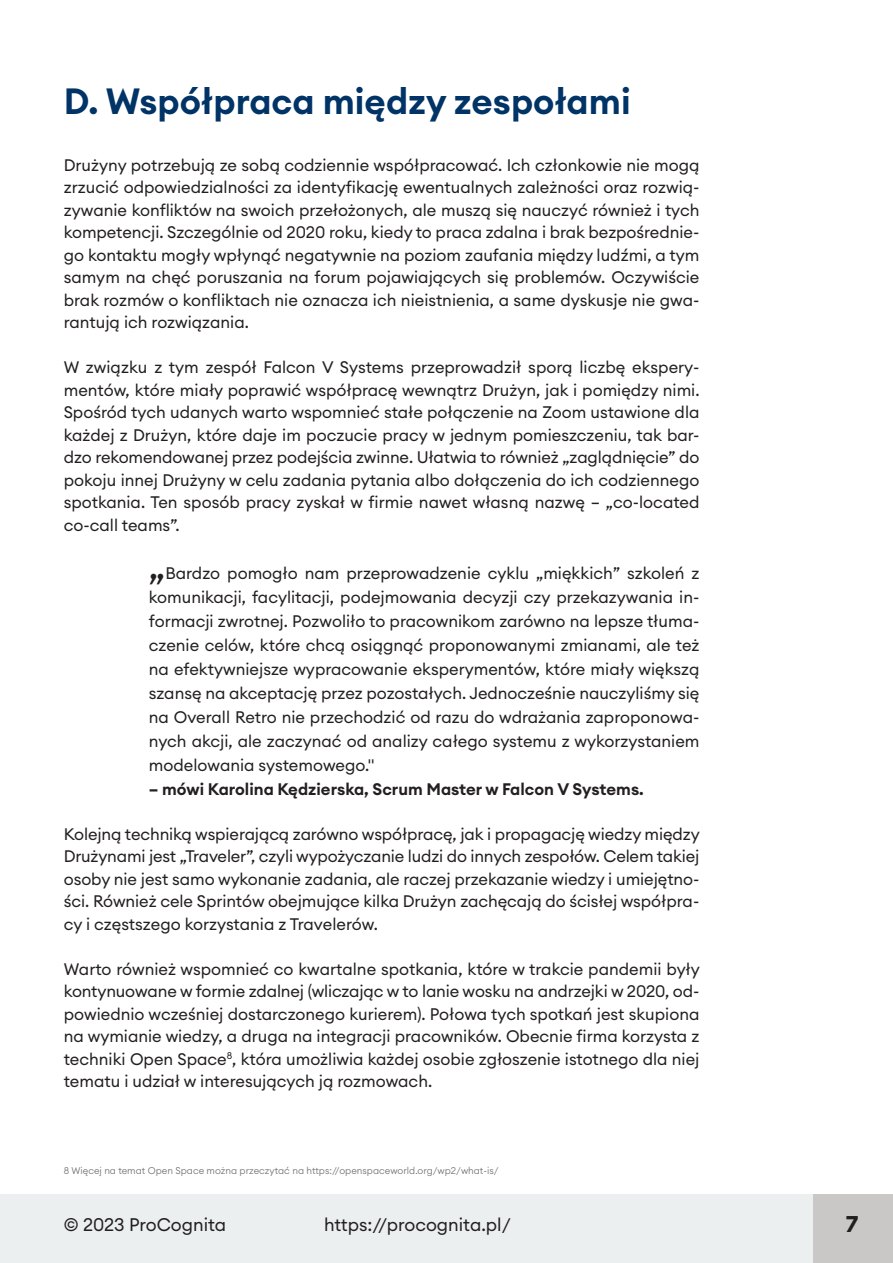
<style>
.page{position:relative;width:893px;height:1263px;background:#fff}
.page>*{position:absolute;margin:0;border:0;box-sizing:border-box;transform-origin:0 0}
.cytat{font:37.5px "Euclid Circular A";color:#231f20}
.nagłooowek{font:600 36px "Euclid Circular A";color:#036}
.t1{font:700 22.5px "Euclid Circular A";color:#231f20}
.t2{font:18px "Euclid Circular A";color:#231f20}
.nagłooowek-2{font:16.5px/22.5px "Euclid Circular A";color:#231f20;text-align:justify}
.cytat-2{font:16.5px/24px "Euclid Circular A";color:#231f20;text-align:justify}
.cytat-3{font:600 16.5px "Euclid Circular A";color:#231f20}
.podpisy_dobre{font:300 9.6px "Euclid Circular A";color:#717275}
</style>
<div class="page">
<div style="left:0;top:1195px;width:893px;height:68px;background:#ecefef"></div>
<div style="left:814px;top:1195px;width:79px;height:68px;background:#cac8c7"></div>
<p class="nagłooowek" style="left:64px;top:78px;width:568px">D. Współpraca między zespołami</p>
<p class="nagłooowek-2" style="left:64px;top:153px;width:637px">Drużyny potrzebują ze sobą codziennie współpracować. Ich członkowie nie mogą zrzucić odpowiedzialności za identyfikację ewentualnych zależności oraz rozwią&shy;zywanie konfliktów na swoich przełożonych, ale muszą się nauczyć również i tych kompetencji. Szczególnie od 2020 roku, kiedy to praca zdalna i brak bezpośrednie&shy;go kontaktu mogły wpłynąć negatywnie na poziom zaufania między ludźmi, a tym samym na chęć poruszania na forum pojawiających się problemów. Oczywiście brak rozmów o konfliktach nie oznacza ich nieistnienia, a same dyskusje nie gwa&shy;rantują ich rozwiązania.</p>
<p class="nagłooowek-2" style="left:64px;top:356px;width:637px">W związku z tym zespół Falcon V Systems przeprowadził sporą liczbę ekspery&shy;mentów, które miały poprawić współpracę wewnątrz Drużyn, jak i pomiędzy nimi.<br>Spośród tych udanych warto wspomnieć stałe połączenie na Zoom ustawione dla każdej z Drużyn, które daje im poczucie pracy w jednym pomieszczeniu, tak bar&shy;dzo rekomendowanej przez podejścia zwinne. Ułatwia to również „zaglądnięcie” do pokoju innej Drużyny w celu zadania pytania albo dołączenia do ich codziennego spotkania. Ten sposób pracy zyskał w firmie nawet własną nazwę – „co-located co-call teams”.</p>
<p class="cytat-2" style="left:149px;top:561px;width:552px;text-indent:17px">Bardzo pomogło nam przeprowadzenie cyklu „miękkich” szkoleń z komunikacji, facylitacji, podejmowania decyzji czy przekazywania in&shy;formacji zwrotnej. Pozwoliło to pracownikom zarówno na lepsze tłuma&shy;czenie celów, które chcą osiągnąć proponowanymi zmianami, ale też na efektywniejsze wypracowanie eksperymentów, które miały większą szansę na akceptację przez pozostałych. Jednocześnie nauczyliśmy się na Overall Retro nie przechodzić od razu do wdrażania zaproponowa&shy;nych akcji, ale zaczynać od analizy całego systemu z wykorzystaniem modelowania systemowego."</p>
<p class="cytat-3" style="left:149px;top:778px;width:496px">– mówi Karolina Kędzierska, Scrum Master w Falcon V Systems.</p>
<p class="nagłooowek-2" style="left:64px;top:822px;width:637px">Kolejną techniką wspierającą zarówno współpracę, jak i propagację wiedzy między Drużynami jest „Traveler”, czyli wypożyczanie ludzi do innych zespołów. Celem takiej osoby nie jest samo wykonanie zadania, ale raczej przekazanie wiedzy i umiejętno&shy;ści. Również cele Sprintów obejmujące kilka Drużyn zachęcają do ścisłej współpra&shy;cy i częstszego korzystania z Travelerów.</p>
<p class="nagłooowek-2" style="left:64px;top:957px;width:638px">Warto również wspomnieć co kwartalne spotkania, które w trakcie pandemii były kontynuowane w formie zdalnej (wliczając w to lanie wosku na andrzejki w 2020, od&shy;powiednio wcześniej dostarczonego kurierem). Połowa tych spotkań jest skupiona na wymianie wiedzy, a druga na integracji pracowników. Obecnie firma korzysta z techniki Open Space<sup>8</sup>, która umożliwia każdej osobie zgłoszenie istotnego dla niej tematu i udział w interesujących ją rozmowach.</p>
<p class="cytat" style="left:149px;top:541px;width:18px">„</p>
<p class="podpisy_dobre" style="left:64px;top:1164px;width:436px">8 Więcej na temat Open Space można przeczytać na https://openspaceworld.org/wp2/what-is/</p>
<p class="t2" style="left:64px;top:1213px;width:164px">© 2023 ProCognita</p>
<p class="t2" style="left:324px;top:1213px;width:188px">https://procognita.pl/</p>
<p class="t1" style="left:846px;top:1209px;width:14px">7</p>
</div>
